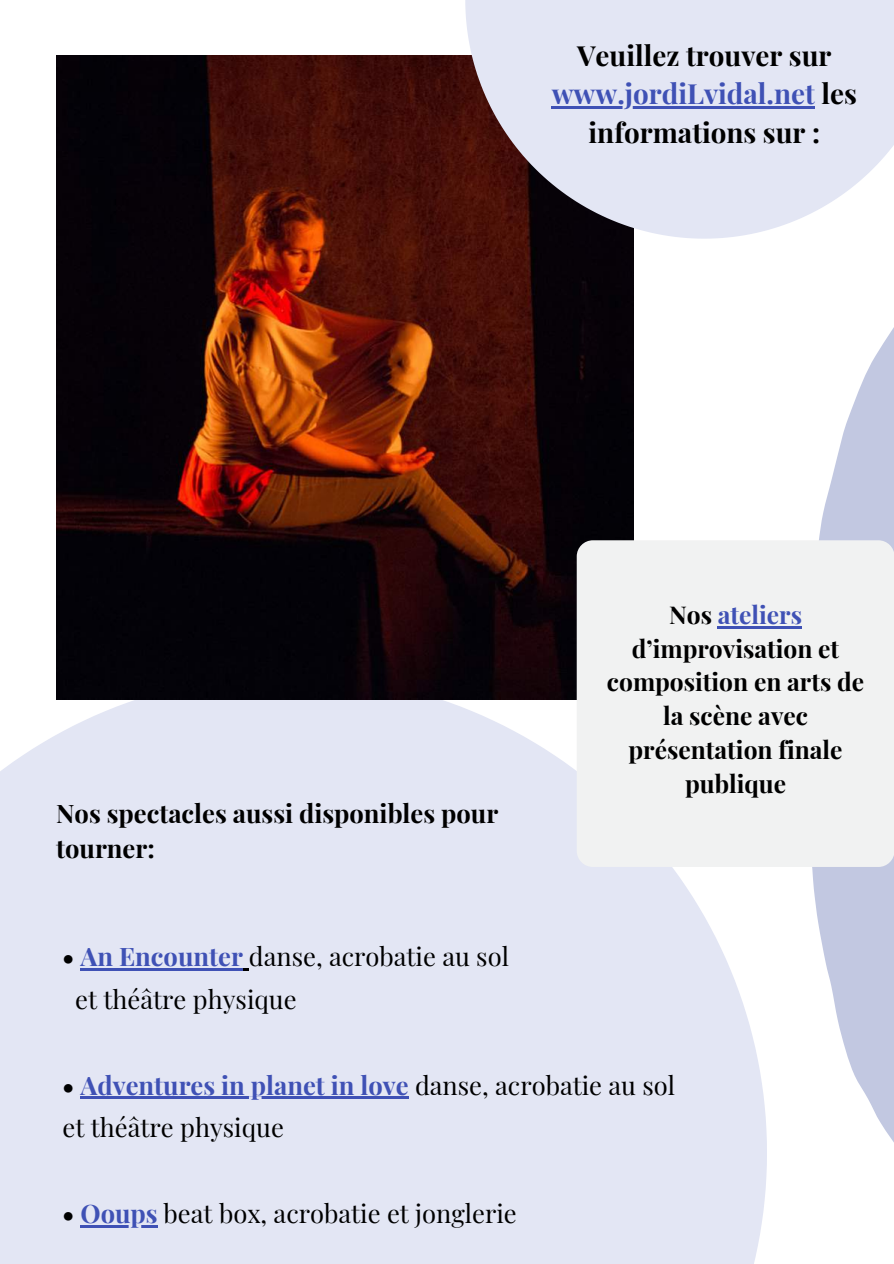
<style>
.page{position:relative;width:894px;height:1264px;background:#fff}
.page>*{position:absolute;margin:0;border:0;box-sizing:border-box;transform-origin:0 0}
.t1{font:700 27.75px/38.2px "Playfair Display";color:#000;text-align:center}
.t2{font:25.5px/42.8px "Playfair Display";color:#000}
.t3{font:700 25.5px/35px "Playfair Display";color:#000}
.t4{font:700 24.6px/33.8px "Playfair Display";color:#000;text-align:center}
.s1{color:#3f51b5}
.s2{font-weight:700}
.s3{font-weight:700;color:#3f51b5}
</style>
<div class="page">
<div style="left:0;top:700px;width:766px;height:563px;background:#e3e6f4"></div>
<img style="left:56px;top:56px;width:577px;height:644px">
<svg style="left:465px;top:0;width:428px;height:239px;background:#cfcdd8"></svg>
<hr style="left:551px;top:106px;width:263px;height:3px;background:#3f51b5">
<hr style="left:80px;top:968px;width:163px;height:2px;background:#3f51b5">
<svg style="left:243px;top:968px;width:6px;height:2px"></svg>
<hr style="left:80px;top:1096px;width:328px;height:2px;background:#3f51b5">
<hr style="left:80px;top:1225px;width:78px;height:2px;background:#3f51b5">
<svg style="left:812px;top:329px;width:81px;height:812px;fill:#c2c8e1"></svg>
<div style="left:576px;top:540px;width:317px;height:327px;background:#f1f2f2;border-radius:16px"></div>
<hr style="left:717px;top:626px;width:84px;height:2px;background:#3f51b5">
<p class="t1" style="left:551px;top:35px;width:306px">Veuillez trouver sur <span class="s1">www.jordiLvidal.net</span> les informations sur :</p>
<p class="t3" style="left:56px;top:795px;width:443px">Nos spectacles aussi disponibles pour tourner:</p>
<p class="t2" style="left:75px;top:934px;width:435px;text-indent:-13px"><span class="s2">•</span> <span class="s3">An Encounter</span> danse, acrobatie au sol et théâtre physique</p>
<p class="t4" style="left:606px;top:596px;width:259px">Nos <span class="s1">ateliers </span>d’improvisation et composition en arts de la scène avec présentation finale publique</p>
<p class="t2" style="left:62px;top:1062px;width:614px"><span class="s2">•</span> <span class="s3">Adventures in planet in love</span> danse, acrobatie au sol et théâtre physique</p>
<p class="t2" style="left:62px;top:1190px;width:456px"><span class="s2">•</span> <span class="s3">Ooups</span> beat box, acrobatie et jonglerie</p>
</div>
